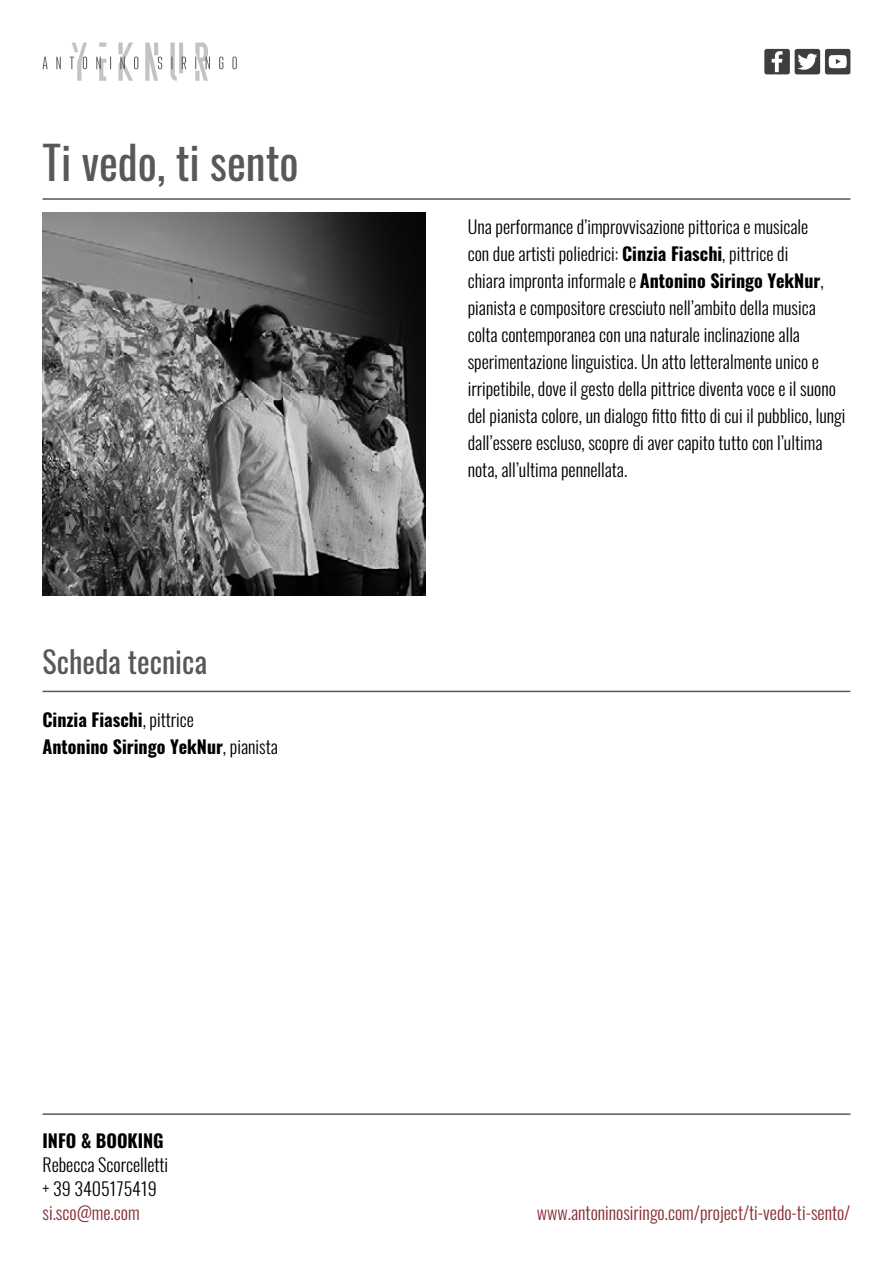
<style>
.page{position:relative;width:893px;height:1263px;background:#fff}
.page>*{position:absolute;margin:0;border:0;box-sizing:border-box;transform-origin:0 0}
.t1{font:45px "Oswald";color:#58585a}
.t2{font:30px "Oswald";color:#58585a}
.t3{font:300 18px/27px "Oswald";color:#000}
.t4{font:700 18px/27px "Oswald";color:#000}
.t5{font:300 18px "Oswald";color:#872b35}
.s1{font-weight:300}
.s2{font-weight:700}
</style>
<div class="page">
<svg style="left:43px;top:42px;width:194px;height:39px"></svg>
<hr style="left:43px;top:198px;width:807px;height:2px;background:#58585a">
<hr style="left:43px;top:691px;width:807px;height:1px;background:#58585a">
<img style="left:43px;top:213px;width:382px;height:382px">
<hr style="left:43px;top:1113px;width:807px;height:2px;background:#58585a">
<div style="left:764px;top:49px;width:26px;height:25px;background:#3e3d40;border-radius:2px"></div>
<svg style="left:772px;top:51px;width:11px;height:21px"></svg>
<div style="left:795px;top:49px;width:25px;height:25px;background:#3e3d40;border-radius:2px"></div>
<svg style="left:798px;top:53px;width:19px;height:17px"></svg>
<div style="left:825px;top:49px;width:25px;height:25px;background:#3e3d40;border-radius:2px"></div>
<svg style="left:829px;top:55px;width:18px;height:13px"></svg>
<h1 class="t1" style="left:43px;top:123px;width:258px">Ti vedo, ti sento</h1>
<h2 class="t2" style="left:43px;top:635px;width:166px">Scheda tecnica</h2>
<p class="t4" style="left:43px;top:708px;width:237px">Cinzia Fiaschi<span class="s1">, pittrice<br></span>Antonino Siringo YekNur<span class="s1">, pianista</span></p>
<p class="t4" style="left:43px;top:1129px;width:123px">INFO &amp; BOOKING</p>
<p class="t3" style="left:43px;top:1151px;width:127px;line-height:24px">Rebecca Scorcelletti + 39 3405175419</p>
<p class="t5" style="left:43px;top:1197px;width:99px">si.sco@me.com</p>
<p class="t3" style="left:468px;top:211px;width:379px">Una performance d’improvvisazione pittorica e musicale<br>con due artisti poliedrici: <span class="s2">Cinzia Fiaschi</span>, pittrice di<br>chiara impronta informale e <span class="s2">Antonino Siringo YekNur</span>, pianista e compositore cresciuto nell’ambito della musica colta contemporanea con una naturale inclinazione alla sperimentazione linguistica. Un atto letteralmente unico e irripetibile, dove il gesto della pittrice diventa voce e il suono del pianista colore, un dialogo fitto fitto di cui il pubblico, lungi dall’essere escluso, scopre di aver capito tutto con l’ultima nota, all’ultima pennellata.</p>
<p class="t5" style="left:537px;top:1197px;width:315px">www.antoninosiringo.com/project/ti-vedo-ti-sento/</p>
</div>
